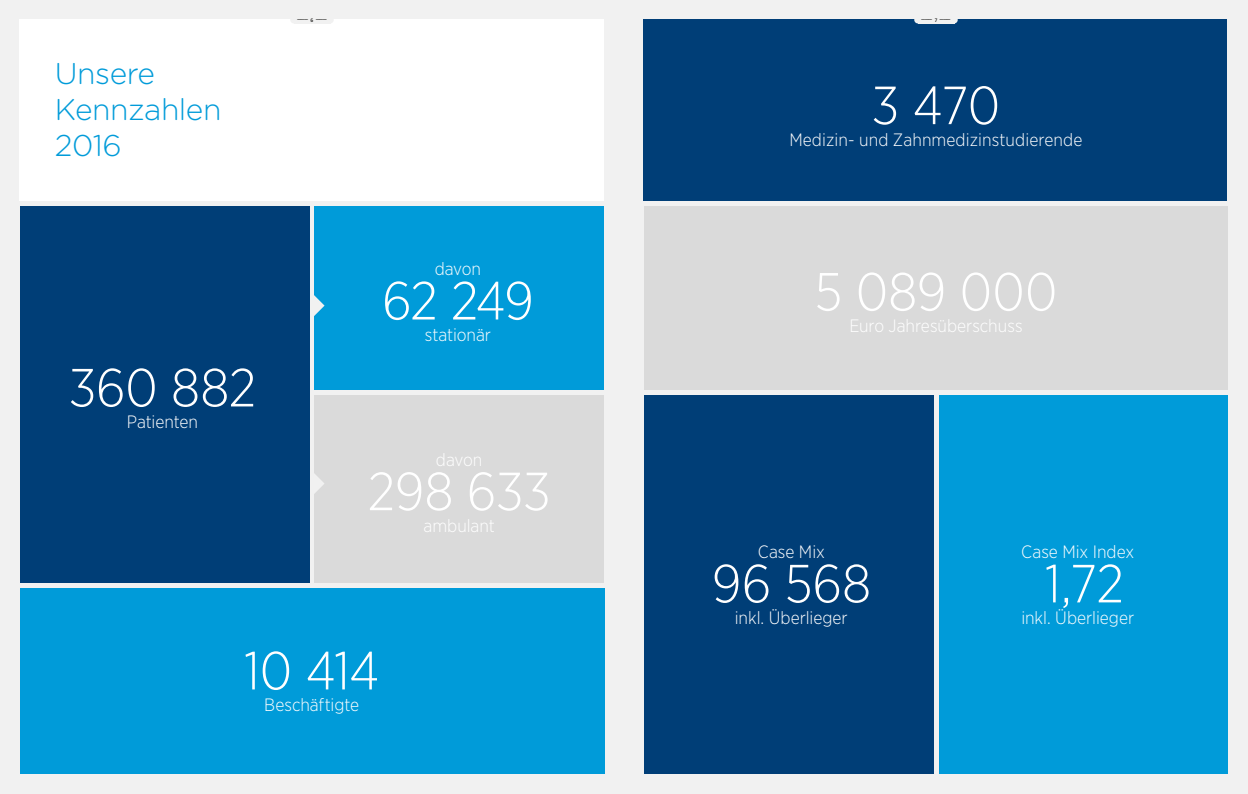
<style>
.page{position:relative;width:1248px;height:794px;background:#fff}
.page>*{position:absolute;margin:0;border:0;box-sizing:border-box;transform-origin:0 0}
.t1{font:300 53.6px "Gotham Narrow";letter-spacing:-.005em;color:#fff}
.t2{font:300 30px/36px "Gotham Rounded";letter-spacing:-.015em;color:#009bd9}
.t3{font:300 17.9px "Gotham Narrow";color:#fff}
.t4{font:500 5px "Gotham Narrow";color:#1a1a18}
</style>
<div class="page">
<div style="left:624px;top:0;width:623px;height:794px;background:#f1f1f1"></div>
<div style="left:0;top:0;width:624px;height:794px;background:#f1f1f1"></div>
<div style="left:315px;top:395px;width:289px;height:188px;background:#dadada"></div>
<div style="left:315px;top:206px;width:289px;height:184px;background:#009bd9"></div>
<svg style="left:309px;top:269px;width:15px;height:73px"></svg>
<svg style="left:309px;top:447px;width:15px;height:72px"></svg>
<div style="left:20px;top:206px;width:289px;height:377px;background:#003e77"></div>
<div style="left:20px;top:20px;width:584px;height:181px;background:#fff"></div>
<div style="left:20px;top:588px;width:584px;height:186px;background:#009bd9"></div>
<div style="left:643px;top:395px;width:290px;height:379px;background:#003e77"></div>
<div style="left:938px;top:395px;width:289px;height:379px;background:#009bd9"></div>
<div style="left:643px;top:206px;width:584px;height:184px;background:#dadada"></div>
<div style="left:643px;top:20px;width:584px;height:181px;background:#003e77"></div>
<div style="left:290px;top:16px;width:7px;height:7px;background:#f1f1f1;border-radius:50%"></div>
<div style="left:326px;top:16px;width:8px;height:7px;background:#f1f1f1;border-radius:50%"></div>
<div style="left:294px;top:16px;width:36px;height:7px;background:#f1f1f1"></div>
<div style="left:914px;top:16px;width:7px;height:7px;background:#f1f1f1;border-radius:50%"></div>
<div style="left:950px;top:16px;width:7px;height:7px;background:#f1f1f1;border-radius:50%"></div>
<div style="left:917px;top:16px;width:37px;height:7px;background:#f1f1f1"></div>
<h2 class="t2" style="left:55px;top:54px;width:168px">Unsere<br>Kennzahlen<br>2016</h2>
<h1 class="t1" style="left:69px;top:355px;width:189px">360 882</h1>
<p class="t3" style="left:127px;top:410px;width:73px">Patienten</p>
<p class="t4" style="left:297px;top:16px;width:31px">——— 6 ———</p>
<p class="t4" style="left:921px;top:16px;width:31px">——— 7 ———</p>
<p class="t3" style="left:434px;top:257px;width:48px">davon</p>
<h1 class="t1" style="left:382px;top:268px;width:153px">62 249</h1>
<p class="t3" style="left:424px;top:324px;width:68px">stationär</p>
<p class="t3" style="left:436px;top:448px;width:48px">davon</p>
<h1 class="t1" style="left:367px;top:458px;width:184px">298 633</h1>
<p class="t3" style="left:423px;top:514px;width:73px">ambulant</p>
<h1 class="t1" style="left:871px;top:72px;width:130px">3 470</h1>
<p class="t3" style="left:789px;top:128px;width:294px">Medizin- und Zahnmedizinstudierende</p>
<h1 class="t1" style="left:814px;top:259px;width:244px">5 089 000</h1>
<p class="t3" style="left:849px;top:315px;width:175px">Euro Jahresüberschuss</p>
<p class="t3" style="left:757px;top:540px;width:69px">Case Mix</p>
<h1 class="t1" style="left:711px;top:551px;width:161px">96 568</h1>
<p class="t3" style="left:734px;top:606px;width:114px">inkl. Überlieger</p>
<p class="t3" style="left:1021px;top:540px;width:115px">Case Mix Index</p>
<h1 class="t1" style="left:1044px;top:551px;width:80px">1,72</h1>
<p class="t3" style="left:1021px;top:606px;width:114px">inkl. Überlieger</p>
<h1 class="t1" style="left:244px;top:638px;width:137px">10 414</h1>
<p class="t3" style="left:264px;top:693px;width:96px">Beschäftigte</p>
</div>
